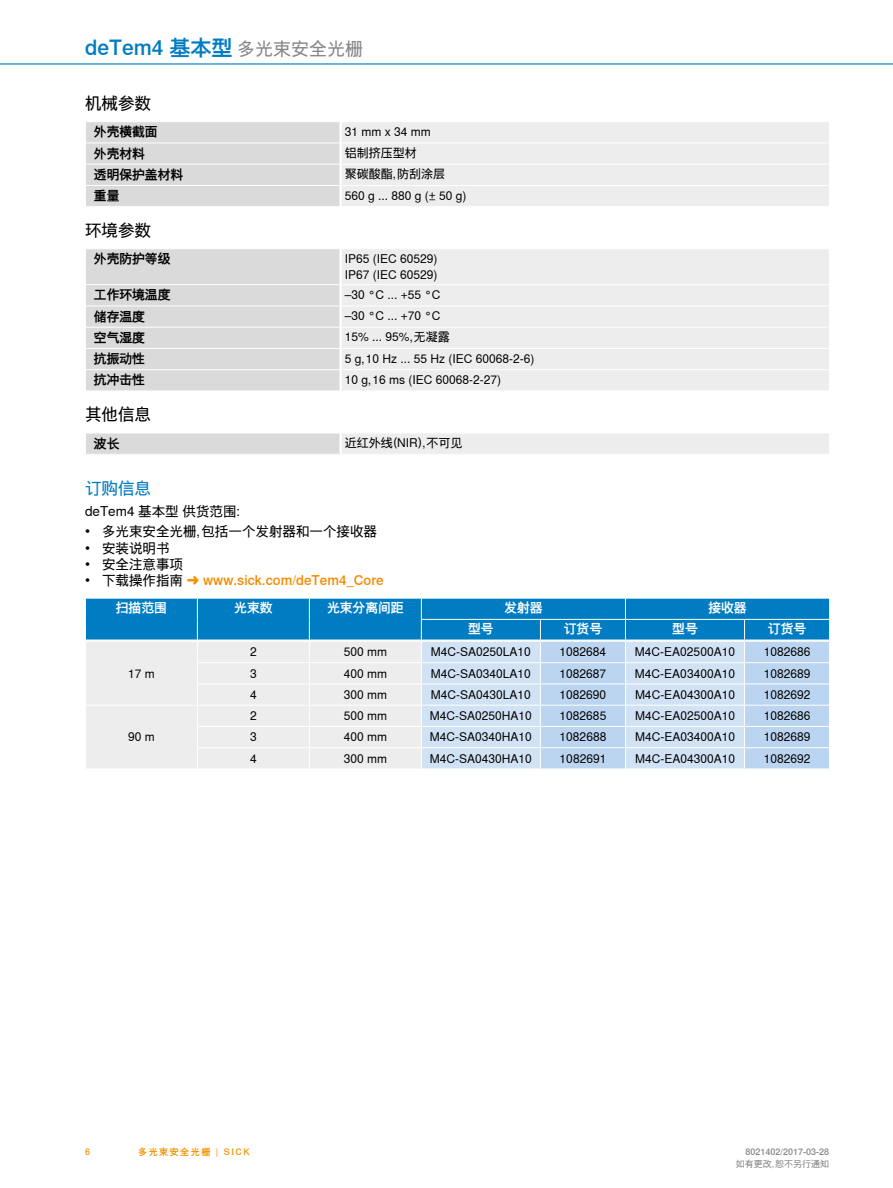
<style>
.page{position:relative;width:893px;height:1188px;background:#fff}
.page>*{position:absolute;margin:0;border:0;box-sizing:border-box;transform-origin:0 0}
.t1{font:500 21px "Nimbus Sans Global";color:#007cc2}
.t2{font:16.5px "Nimbus Sans Global";color:#000}
.t3{font:16.5px "Nimbus Sans Global";color:#007cc2}
.t4{font:13.5px "Nimbus Sans Global";color:#000}
.t5{font:500 13.5px "Nimbus Sans Global";color:#f38b00}
.t6{font:500 12.75px "Nimbus Sans Global";color:#000}
.t7{font:500 12.75px "Nimbus Sans Global";color:#fff}
.t8{font:12px/16.5px "Nimbus Sans Global";color:#000}
.t9{font:500 9px "Nimbus Sans Global";color:#878787}
.t10{font:500 9px "Nimbus Sans Global";letter-spacing:.17em;color:#f39200}
.t11{font:9px "Nimbus Sans Global";color:#878787}
.s1{font-weight:400;font-size:18px;color:#878787}
.s2{font-size:14.25px}
</style>
<div class="page">
<hr style="left:0;top:63px;width:893px;height:2px;background:#007cc2">
<svg style="left:86px;top:122px;width:743px;height:84px;background:#e7e7e7"></svg>
<hr style="left:339px;top:185px;width:3px;height:22px;background:#fff">
<div style="left:342px;top:249px;width:487px;height:141px;background:#ededed"></div>
<hr style="left:342px;top:284px;width:487px;height:1px;background:#fff">
<hr style="left:342px;top:306px;width:487px;height:1px;background:#fff">
<hr style="left:342px;top:327px;width:487px;height:1px;background:#fff">
<hr style="left:342px;top:348px;width:487px;height:1px;background:#fff">
<div style="left:86px;top:249px;width:254px;height:142px;background:#dadada"></div>
<hr style="left:342px;top:369px;width:487px;height:1px;background:#fff">
<hr style="left:339px;top:370px;width:3px;height:21px;background:#fff">
<div style="left:85px;top:433px;width:256px;height:21px;background:#dadada"></div>
<div style="left:341px;top:433px;width:489px;height:21px;background:#ededed"></div>
<hr style="left:86px;top:433px;width:253px;height:1px;background:#fff">
<svg style="left:85px;top:433px;width:1px;height:22px"></svg>
<hr style="left:342px;top:433px;width:487px;height:1px;background:#fff">
<svg style="left:829px;top:433px;width:1px;height:21px"></svg>
<hr style="left:339px;top:433px;width:3px;height:22px;background:#fff">
<svg style="left:85px;top:598px;width:745px;height:171px;background:#a8cde6"></svg>
<h1 class="t1" style="left:85px;top:35px;width:279px">deTem4 基本型<span class="s1">多光束安全光栅</span></h1>
<h2 class="t2" style="left:85px;top:93px;width:67px">机械参数</h2>
<p class="t6" style="left:94px;top:124px;width:65px">外壳横截面</p>
<p class="t8" style="left:345px;top:123px;width:88px">31 mm x 34 mm</p>
<p class="t6" style="left:94px;top:145px;width:52px">外壳材料</p>
<p class="t8" style="left:345px;top:145px;width:73px">铝制挤压型材</p>
<p class="t6" style="left:94px;top:167px;width:91px">透明保护盖材料</p>
<p class="t8" style="left:345px;top:166px;width:102px">聚碳酸酯，防刮涂层</p>
<p class="t6" style="left:94px;top:188px;width:27px">重量</p>
<p class="t8" style="left:345px;top:187px;width:123px">560 g ... 880 g (± 50 g)</p>
<h2 class="t2" style="left:85px;top:220px;width:67px">环境参数</h2>
<p class="t6" style="left:94px;top:251px;width:78px">外壳防护等级</p>
<p class="t8" style="left:345px;top:251px;width:94px">IP65 (IEC 60529)<br>IP67 (IEC 60529)</p>
<p class="t6" style="left:94px;top:287px;width:78px">工作环境温度</p>
<p class="t8" style="left:345px;top:286px;width:97px">–30 °C ... +55 °C</p>
<p class="t6" style="left:94px;top:308px;width:52px">储存温度</p>
<p class="t8" style="left:345px;top:308px;width:97px">–30 °C ... +70 °C</p>
<p class="t6" style="left:94px;top:330px;width:52px">空气湿度</p>
<p class="t8" style="left:345px;top:329px;width:107px">15% ... 95%，无凝露</p>
<p class="t6" style="left:94px;top:351px;width:52px">抗振动性</p>
<p class="t8" style="left:345px;top:350px;width:191px">5 g，10 Hz ... 55 Hz (IEC 60068-2-6)</p>
<p class="t6" style="left:94px;top:372px;width:52px">抗冲击性</p>
<p class="t8" style="left:345px;top:371px;width:158px">10 g，16 ms (IEC 60068-2-27)</p>
<h2 class="t2" style="left:85px;top:404px;width:67px">其他信息</h2>
<p class="t6" style="left:94px;top:435px;width:27px">波长</p>
<p class="t8" style="left:345px;top:435px;width:119px">近红外线（NIR），不可见</p>
<h2 class="t3" style="left:85px;top:478px;width:67px">订购信息</h2>
<p class="t4" style="left:85px;top:503px;width:166px">deTem4 基本型 供货范围：</p>
<p class="t4" style="left:85px;top:524px;width:293px"><span class="s2">•</span> 多光束安全光栅，包括一个发射器和一个接收器</p>
<p class="t4" style="left:85px;top:540px;width:86px"><span class="s2">•</span> 安装说明书</p>
<p class="t4" style="left:85px;top:556px;width:100px"><span class="s2">•</span> 安全注意事项</p>
<p class="t4" style="left:85px;top:572px;width:100px"><span class="s2">•</span> 下载操作指南</p>
<p class="t5" style="left:203px;top:572px;width:182px">www.sick.com/deTem4_Core</p>
<p class="t7" style="left:116px;top:600px;width:52px">扫描范围</p>
<p class="t7" style="left:234px;top:600px;width:40px">光束数</p>
<p class="t7" style="left:327px;top:600px;width:78px">光束分离间距</p>
<p class="t7" style="left:504px;top:600px;width:40px">发射器</p>
<p class="t7" style="left:708px;top:600px;width:40px">接收器</p>
<p class="t7" style="left:468px;top:621px;width:27px">型号</p>
<p class="t7" style="left:564px;top:621px;width:40px">订货号</p>
<p class="t7" style="left:672px;top:621px;width:27px">型号</p>
<p class="t7" style="left:768px;top:621px;width:40px">订货号</p>
<p class="t8" style="left:128px;top:665px;width:28px">17 m</p>
<p class="t8" style="left:250px;top:644px;width:8px">2</p>
<p class="t8" style="left:344px;top:644px;width:45px">500 mm</p>
<p class="t8" style="left:431px;top:644px;width:102px">M4C-SA0250LA10</p>
<p class="t8" style="left:560px;top:644px;width:48px">1082684</p>
<p class="t8" style="left:635px;top:644px;width:102px">M4C-EA02500A10</p>
<p class="t8" style="left:764px;top:644px;width:48px">1082686</p>
<p class="t8" style="left:250px;top:665px;width:8px">3</p>
<p class="t8" style="left:344px;top:665px;width:45px">400 mm</p>
<p class="t8" style="left:431px;top:665px;width:102px">M4C-SA0340LA10</p>
<p class="t8" style="left:560px;top:665px;width:48px">1082687</p>
<p class="t8" style="left:635px;top:665px;width:102px">M4C-EA03400A10</p>
<p class="t8" style="left:764px;top:665px;width:48px">1082689</p>
<p class="t8" style="left:250px;top:687px;width:8px">4</p>
<p class="t8" style="left:344px;top:687px;width:45px">300 mm</p>
<p class="t8" style="left:431px;top:687px;width:102px">M4C-SA0430LA10</p>
<p class="t8" style="left:560px;top:687px;width:48px">1082690</p>
<p class="t8" style="left:635px;top:687px;width:102px">M4C-EA04300A10</p>
<p class="t8" style="left:764px;top:687px;width:48px">1082692</p>
<p class="t8" style="left:128px;top:729px;width:28px">90 m</p>
<p class="t8" style="left:250px;top:708px;width:8px">2</p>
<p class="t8" style="left:344px;top:708px;width:45px">500 mm</p>
<p class="t8" style="left:430px;top:708px;width:104px">M4C-SA0250HA10</p>
<p class="t8" style="left:560px;top:708px;width:48px">1082685</p>
<p class="t8" style="left:635px;top:708px;width:102px">M4C-EA02500A10</p>
<p class="t8" style="left:764px;top:708px;width:48px">1082686</p>
<p class="t8" style="left:250px;top:729px;width:8px">3</p>
<p class="t8" style="left:344px;top:729px;width:45px">400 mm</p>
<p class="t8" style="left:430px;top:729px;width:104px">M4C-SA0340HA10</p>
<p class="t8" style="left:560px;top:729px;width:48px">1082688</p>
<p class="t8" style="left:635px;top:729px;width:102px">M4C-EA03400A10</p>
<p class="t8" style="left:764px;top:729px;width:48px">1082689</p>
<p class="t8" style="left:250px;top:750px;width:8px">4</p>
<p class="t8" style="left:344px;top:750px;width:45px">300 mm</p>
<p class="t8" style="left:430px;top:750px;width:104px">M4C-SA0430HA10</p>
<p class="t8" style="left:560px;top:750px;width:48px">1082691</p>
<p class="t8" style="left:635px;top:750px;width:102px">M4C-EA04300A10</p>
<p class="t8" style="left:764px;top:750px;width:48px">1082692</p>
<p class="t10" style="left:85px;top:1146px;width:7px">6</p>
<p class="t10" style="left:138px;top:1146px;width:113px">多光束安全光栅 | SICK</p>
<p class="t9" style="left:746px;top:1146px;width:85px">8021402/2017-03-28</p>
<p class="t11" style="left:736px;top:1159px;width:95px">如有更改，恕不另行通知</p>
</div>
